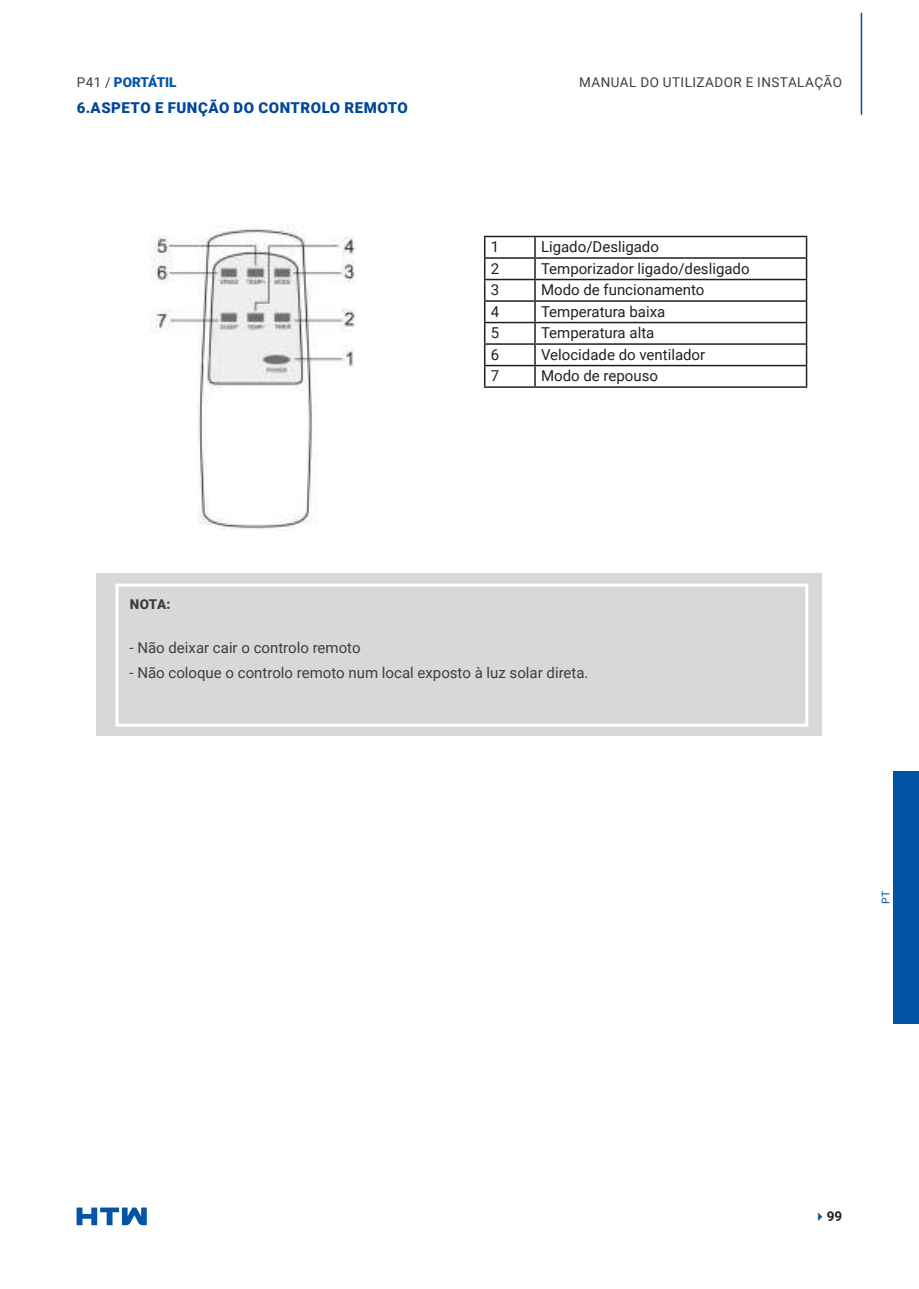
<style>
.page{position:relative;width:919px;height:1289px;background:#fff}
.page>*{position:absolute;margin:0;border:0;box-sizing:border-box;transform-origin:0 0}
.t1{font:15px "Roboto";color:#231f20}
.t2{font:15px "Roboto";color:#3e3e3f}
.t3{font:900 15px "Roboto";letter-spacing:.035em;color:#004799}
.t4{font:13.5px "Roboto";letter-spacing:.035em;color:#3e3e3f}
.t5{font:900 13.5px "Roboto";color:#0154a6}
.t6{font:900 13.5px "Roboto";color:#3e3e3f}
.t7{font:700 13.5px "Roboto";color:#231f20}
.t8{font:10.5px "Roboto";color:#0154a6}
.s1{font-weight:400;color:#3e3e3f}
.s2{color:#0154a6}
</style>
<div class="page">
<hr style="left:860px;top:13px;width:2px;height:102px;background:#0154a6">
<svg style="left:77px;top:1207px;width:70px;height:18px"></svg>
<div style="left:893px;top:770px;width:25px;height:253px;background:#0154a6"></div>
<img style="left:149px;top:224px;width:206px;height:305px">
<hr style="left:484px;top:236px;width:51px;height:1px;background:#231f20">
<hr style="left:535px;top:236px;width:272px;height:1px;background:#231f20">
<hr style="left:805px;top:237px;width:2px;height:20px;background:#231f20">
<hr style="left:484px;top:257px;width:51px;height:2px;background:#231f20">
<hr style="left:535px;top:257px;width:272px;height:2px;background:#231f20">
<hr style="left:805px;top:259px;width:2px;height:20px;background:#231f20">
<hr style="left:484px;top:279px;width:51px;height:1px;background:#231f20">
<hr style="left:535px;top:279px;width:272px;height:1px;background:#231f20">
<hr style="left:805px;top:280px;width:2px;height:20px;background:#231f20">
<hr style="left:484px;top:300px;width:51px;height:2px;background:#231f20">
<hr style="left:535px;top:300px;width:272px;height:2px;background:#231f20">
<hr style="left:805px;top:302px;width:2px;height:20px;background:#231f20">
<hr style="left:484px;top:322px;width:51px;height:1px;background:#231f20">
<hr style="left:535px;top:322px;width:272px;height:1px;background:#231f20">
<hr style="left:805px;top:323px;width:2px;height:20px;background:#231f20">
<hr style="left:484px;top:343px;width:51px;height:2px;background:#231f20">
<hr style="left:535px;top:343px;width:272px;height:2px;background:#231f20">
<hr style="left:805px;top:345px;width:2px;height:20px;background:#231f20">
<hr style="left:484px;top:365px;width:51px;height:1px;background:#231f20">
<svg style="left:484px;top:237px;width:1px;height:149px"></svg>
<hr style="left:535px;top:365px;width:272px;height:1px;background:#231f20">
<svg style="left:534px;top:237px;width:1px;height:149px"></svg>
<hr style="left:805px;top:366px;width:2px;height:20px;background:#231f20">
<hr style="left:484px;top:386px;width:51px;height:2px;background:#231f20">
<hr style="left:535px;top:386px;width:272px;height:2px;background:#231f20">
<div style="left:97px;top:572px;width:725px;height:163px;background:#d8d8d9"></div>
<div style="left:115px;top:583px;width:693px;height:143px;border:3px solid #fff"></div>
<p class="t5" style="left:77px;top:72px;width:101px"><span class="s1">P41 /</span> PORTÁTIL</p>
<p class="t4" style="left:579px;top:72px;width:264px">MANUAL DO UTILIZADOR E INSTALAÇÃO</p>
<p class="t3" style="left:77px;top:97px;width:332px">6.ASPETO E FUNÇÃO DO CONTROLO REMOTO</p>
<p class="t1" style="left:490px;top:236px;width:10px">1</p>
<p class="t1" style="left:541px;top:236px;width:119px">Ligado/Desligado</p>
<p class="t1" style="left:490px;top:258px;width:10px">2</p>
<p class="t1" style="left:541px;top:258px;width:210px">Temporizador ligado/desligado</p>
<p class="t1" style="left:490px;top:279px;width:10px">3</p>
<p class="t1" style="left:541px;top:279px;width:165px">Modo de funcionamento</p>
<p class="t1" style="left:490px;top:301px;width:10px">4</p>
<p class="t1" style="left:541px;top:301px;width:126px">Temperatura baixa</p>
<p class="t1" style="left:490px;top:322px;width:10px">5</p>
<p class="t1" style="left:541px;top:322px;width:115px">Temperatura alta</p>
<p class="t1" style="left:490px;top:344px;width:10px">6</p>
<p class="t1" style="left:541px;top:344px;width:166px">Velocidade do ventilador</p>
<p class="t1" style="left:490px;top:365px;width:10px">7</p>
<p class="t1" style="left:541px;top:365px;width:118px">Modo de repouso</p>
<p class="t6" style="left:130px;top:594px;width:42px">NOTA:</p>
<p class="t2" style="left:129px;top:636px;width:232px">- Não deixar cair o controlo remoto</p>
<p class="t2" style="left:129px;top:662px;width:460px">- Não coloque o controlo remoto num local exposto à luz solar direta.</p>
<p class="t8" style="left:878px;top:903px;width:14px;rotate:-90deg">PT</p>
<p class="t7" style="left:813px;top:1206px;width:31px"><span class="s2">✔</span>99</p>
</div>
